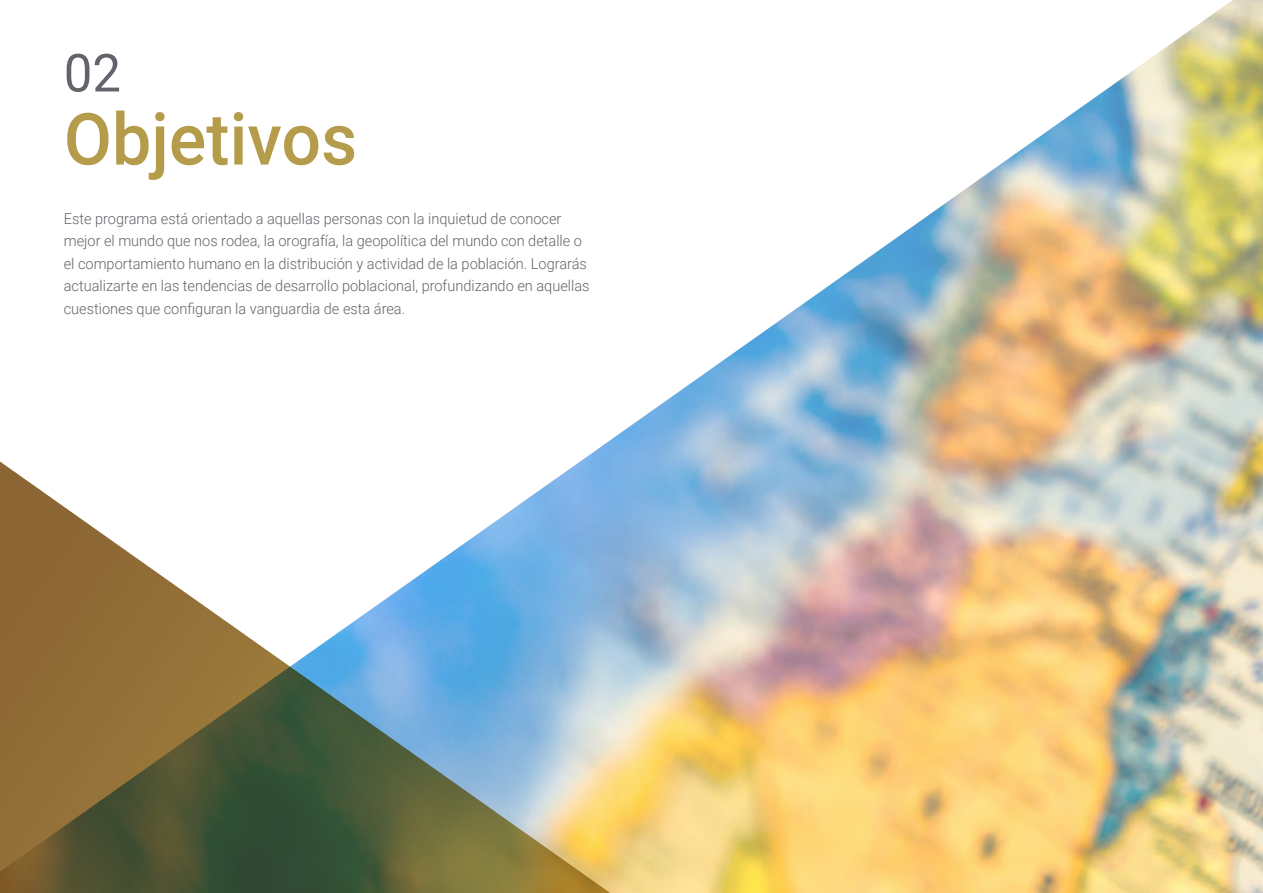
<style>
.page{position:relative;width:1263px;height:893px;background:#fff}
.page>*{position:absolute;margin:0;border:0;box-sizing:border-box;transform-origin:0 0}
.t1{font:500 72px "Roboto";color:#b49c4b}
.t2{font:52.5px "Roboto";color:#61646a}
.t3{font:300 15px/22.5px "Roboto";color:#61646a}
</style>
<div class="page">
<img style="left:602px;top:0;width:661px;height:893px">
<svg style="left:0;top:446px;width:640px;height:447px"></svg>
<h2 class="t2" style="left:64px;top:36px;width:59px">02</h2>
<h1 class="t1" style="left:64px;top:89px;width:295px">Objetivos</h1>
<p class="t3" style="left:64px;top:207px;width:527px">Este programa está orientado a aquellas personas con la inquietud de conocer mejor el mundo que nos rodea, la orografía, la geopolítica del mundo con detalle o el comportamiento humano en la distribución y actividad de la población. Lograrás actualizarte en las tendencias de desarrollo poblacional, profundizando en aquellas cuestiones que configuran la vanguardia de esta área.</p>
</div>
